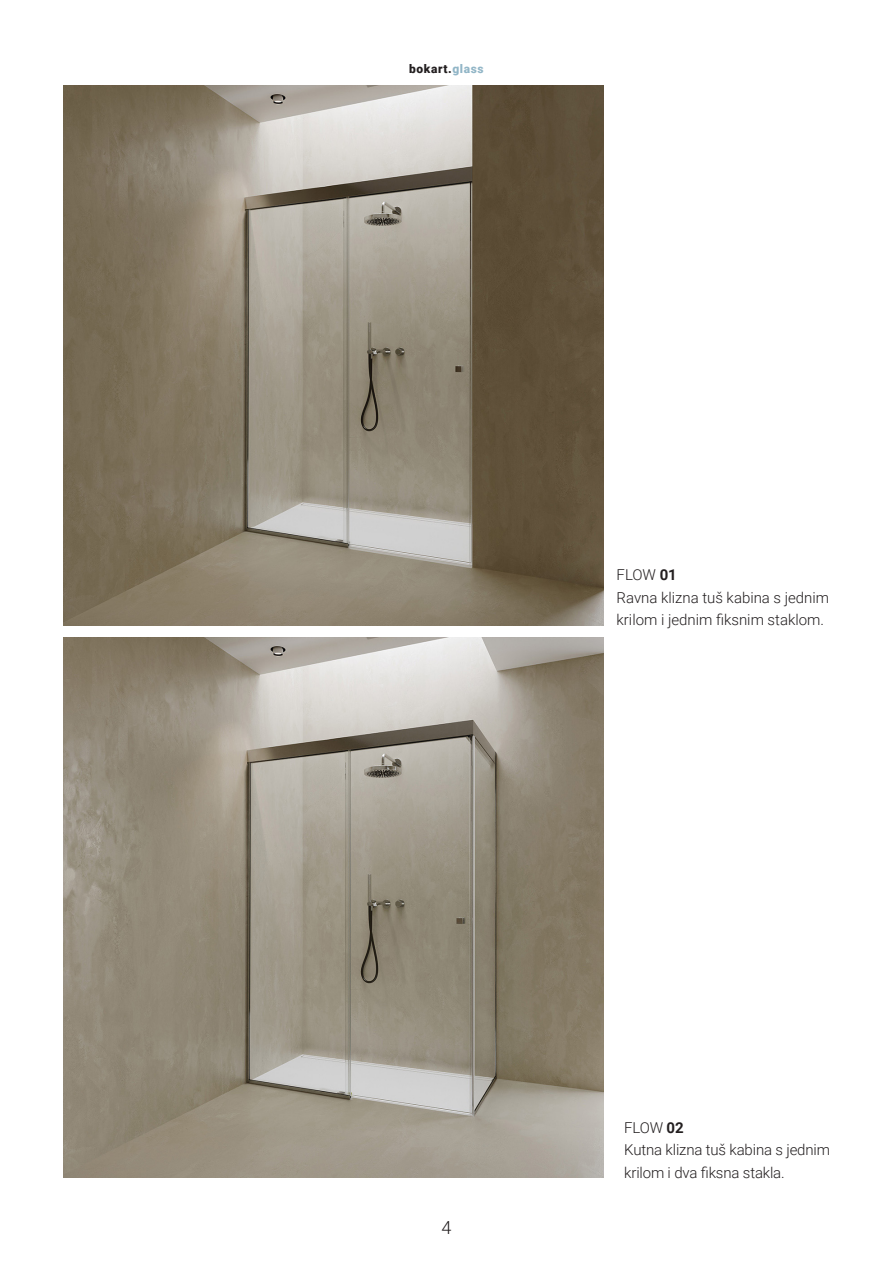
<style>
.page{position:relative;width:893px;height:1263px;background:#fff}
.page>*{position:absolute;margin:0;border:0;box-sizing:border-box;transform-origin:0 0}
.t1{font:300 18px "Roboto";color:#231f20}
.t2{font:300 15px/22.5px "Roboto";color:#231f20}
.t3{font:900 12px "Roboto";letter-spacing:.05em;color:#231f20}
.s1{color:#92b6c7}
.s2{font-weight:700}
</style>
<div class="page">
<img style="left:64px;top:85px;width:540px;height:540px">
<img style="left:64px;top:638px;width:540px;height:540px">
<p class="t3" style="left:409px;top:60px;width:76px">bokart.<span class="s1">glass</span></p>
<p class="t2" style="left:617px;top:563px;width:214px">FLOW <span class="s2">01<br></span>Ravna klizna tuš kabina s jednim krilom i jednim fiksnim staklom.</p>
<p class="t1" style="left:441px;top:1215px;width:11px">4</p>
<p class="t2" style="left:624px;top:1116px;width:207px">FLOW <span class="s2">02<br></span>Kutna klizna tuš kabina s jednim krilom i dva fiksna stakla.</p>
</div>
